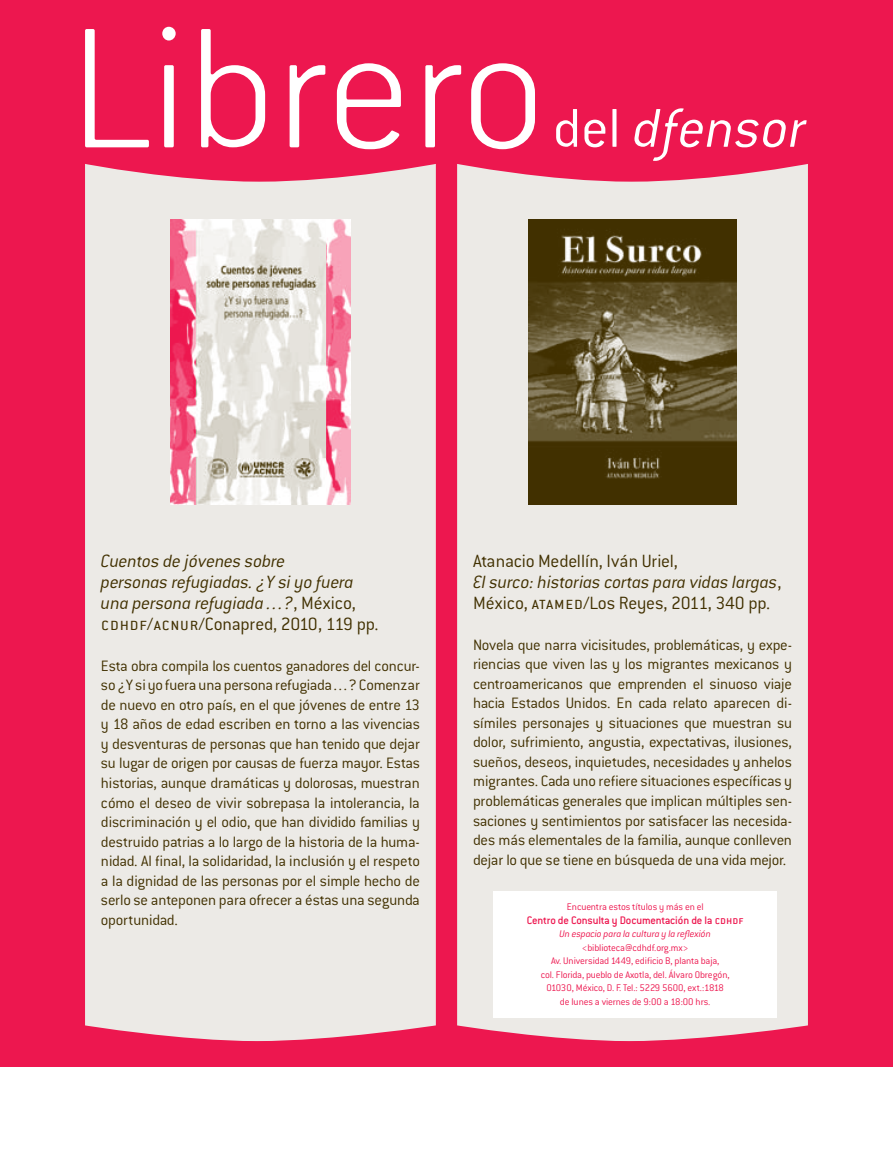
<style>
.page{position:relative;width:893px;height:1170px;background:#fff}
.page>*{position:absolute;margin:0;border:0;box-sizing:border-box;transform-origin:0 0}
.t1{font:200 188.4px "Conduit ITC Std";color:#fff}
.t2{font:italic 300 60px "Conduit ITC Std";color:#fff}
.t3{font:italic 300 19.5px/21px "Conduit ITC Std";letter-spacing:-.01em;color:#413000}
.t4{font:300 19.5px/21px "Conduit ITC Std";letter-spacing:-.01em;color:#413000}
.t5{font:300 16.5px/19.5px "Conduit ITC Std";letter-spacing:-.01em;color:#413000;text-align:justify}
.t6{font:500 12px "Conduit ITC Std";letter-spacing:-.01em;color:#ed174f}
.t7{font:300 10.65px/13.5px "Conduit ITC Std";letter-spacing:-.015em;color:#ed174f;text-align:center}
.t8{font:italic 300 10.65px "Conduit ITC Std";letter-spacing:-.01em;color:#ed174f}
.s1{font-style:normal}
.s2{font-style:italic}
</style>
<div class="page">
<div style="left:0;top:0;width:893px;height:1066px;background:#ed174f"></div>
<div style="left:85px;top:164px;width:351px;height:876px;background:#eceae6"></div>
<div style="left:457px;top:164px;width:351px;height:876px;background:#eceae6"></div>
<img style="left:171px;top:219px;width:179px;height:285px">
<img style="left:528px;top:219px;width:209px;height:285px">
<div style="left:493px;top:891px;width:284px;height:126px;background:#fff"></div>
<img style="left:196px;top:219px;width:129px;height:285px">
<h1 class="t1" style="left:69px;top:-26px;width:478px">Librero</h1>
<h2 class="t2" style="left:553px;top:92px;width:255px"><span class="s1">del</span> dfensor</h2>
<p class="t3" style="left:101px;top:550px;width:279px">Cuentos de jóvenes sobre<br>personas refugiadas. ¿Y si yo fuera una persona refugiada…?<span class="s1">, México, cdhdf/acnur/Conapred, 2010, 119 pp.</span></p>
<p class="t5" style="left:101px;top:655px;width:320px">Esta obra compila los cuentos ganadores del concur&shy;so ¿Y si yo fuera una persona refugiada…? Comenzar de nuevo en otro país, en el que jóvenes de entre 13 y 18 años de edad escriben en torno a las vivencias y desventuras de personas que han tenido que dejar su lugar de origen por causas de fuerza mayor. Estas historias, aunque dramáticas y dolorosas, muestran cómo el deseo de vivir sobrepasa la intolerancia, la discriminación y el odio, que han dividido familias y destruido patrias a lo largo de la historia de la huma&shy;nidad. Al final, la solidaridad, la inclusión y el respeto a la dignidad de las personas por el simple hecho de serlo se anteponen para ofrecer a éstas una segunda oportunidad.</p>
<p class="t4" style="left:473px;top:550px;width:310px">Atanacio Medellín, Iván Uriel,<br><span class="s2">El surco: historias cortas para vidas largas</span>,<br>México, atamed/Los Reyes, 2011, 340 pp.</p>
<p class="t5" style="left:473px;top:634px;width:320px">Novela que narra vicisitudes, problemáticas, y expe&shy;riencias que viven las y los migrantes mexicanos y centroamericanos que emprenden el sinuoso viaje hacia Estados Unidos. En cada relato aparecen di&shy;símiles personajes y situaciones que muestran su dolor, sufrimiento, angustia, expectativas, ilusiones, sueños, deseos, inquietudes, necesidades y anhelos migrantes. Cada uno refiere situaciones específicas y problemáticas generales que implican múltiples sen&shy;saciones y sentimientos por satisfacer las necesida&shy;des más elementales de la familia, aunque conlleven dejar lo que se tiene en búsqueda de una vida mejor.</p>
<p class="t7" style="left:567px;top:899px;width:138px">Encuentra estos títulos y más en el</p>
<p class="t6" style="left:527px;top:912px;width:218px">Centro de Consulta y Documentación de la cdhdf</p>
<p class="t8" style="left:559px;top:927px;width:153px">Un espacio para la cultura y la reflexión</p>
<p class="t7" style="left:541px;top:940px;width:190px">&lt;biblioteca@cdhdf.org.mx&gt;<br>Av. Universidad 1449, edificio B, planta baja,<br>col. Florida, pueblo de Axotla, del. Álvaro Obregón, 01030, México, D. F. Tel.: 5229 5600, ext.:1818 de lunes a viernes de 9:00 a 18:00 hrs.</p>
</div>
